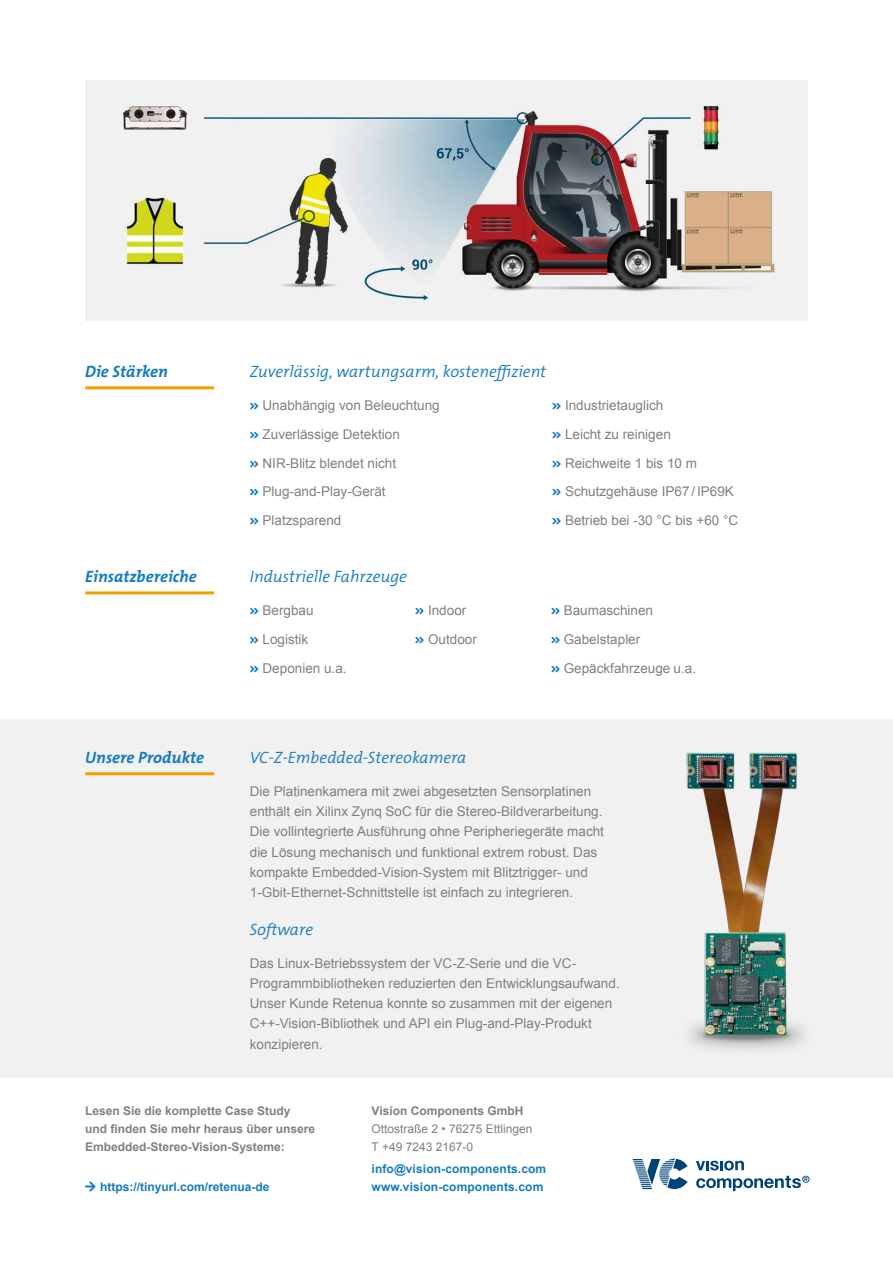
<style>
.page{position:relative;width:893px;height:1263px;background:#fff}
.page>*{position:absolute;margin:0;border:0;box-sizing:border-box;transform-origin:0 0}
.t1{font:italic 300 16.5px "The Mix B W4";color:#147bc0}
.t2{font:italic 700 16.5px "The Mix B W7";color:#147bc0}
.t3{font:13.5px/28.8px "Arial";color:#7f8081}
.t4{font:700 12px/18px "Arial";color:#7f8081}
.t5{font:700 12px/18px "Arial";letter-spacing:.01em;color:#147bc0}
.t6{font:12px/18px "Arial";color:#7f8081}
</style>
<div class="page">
<div style="left:0;top:719px;width:893px;height:358px;background:#f1f1f1"></div>
<hr style="left:85px;top:386px;width:129px;height:3px;background:#f59c00">
<hr style="left:85px;top:591px;width:129px;height:3px;background:#f59c00">
<hr style="left:85px;top:772px;width:129px;height:3px;background:#f59c00">
<img style="left:85px;top:81px;width:723px;height:239px">
<img style="left:686px;top:752px;width:119px;height:298px">
<svg style="left:696px;top:1161px;width:48px;height:9px"></svg>
<svg style="left:696px;top:1176px;width:113px;height:15px"></svg>
<svg style="left:632px;top:1159px;width:55px;height:30px"></svg>
<p class="t2" style="left:85px;top:361px;width:84px">Die Stärken</p>
<p class="t1" style="left:250px;top:361px;width:298px">Zuverlässig, wartungsarm, kosteneffizient</p>
<p class="t3" style="left:263px;top:391px;width:179px">Unabhängig von Beleuchtung<br>Zuverlässige Detektion<br>NIR-Blitz blendet nicht<br>Plug-and-Play-Gerät<br>Platzsparend</p>
<p class="t3" style="left:565px;top:391px;width:175px">Industrietauglich<br>Leicht zu reinigen<br>Reichweite 1 bis 10 m<br>Schutzgehäuse IP67 / IP69K<br>Betrieb bei -30 °C bis +60 °C</p>
<p class="t2" style="left:85px;top:566px;width:113px">Einsatzbereiche</p>
<p class="t1" style="left:250px;top:567px;width:159px">Industrielle Fahrzeuge</p>
<p class="t3" style="left:263px;top:596px;width:86px">Bergbau<br>Logistik<br>Deponien u.a.</p>
<p class="t3" style="left:428px;top:596px;width:50px">Indoor<br>Outdoor</p>
<p class="t3" style="left:564px;top:596px;width:134px">Baumaschinen<br>Gabelstapler<br>Gepäckfahrzeuge u.a.</p>
<p class="t2" style="left:85px;top:747px;width:120px">Unsere Produkte</p>
<p class="t1" style="left:250px;top:747px;width:218px">VC-Z-Embedded-Stereokamera</p>
<p class="t3" style="left:250px;top:781px;width:356px;line-height:20.2px">Die Platinenkamera mit zwei abgesetzten Sensorplatinen enthält ein Xilinx Zynq SoC für die Stereo-Bildverarbeitung.<br>Die vollintegrierte Ausführung ohne Peripheriegeräte macht die Lösung mechanisch und funktional extrem robust. Das kompakte Embedded-Vision-System mit Blitztrigger- und 1-Gbit-Ethernet-Schnittstelle ist einfach zu integrieren.</p>
<p class="t1" style="left:250px;top:919px;width:65px">Software</p>
<p class="t3" style="left:250px;top:953px;width:371px;line-height:20.2px">Das Linux-Betriebssystem der VC-Z-Serie und die VC-Programmbibliotheken reduzierten den Entwicklungsaufwand.<br>Unser Kunde Retenua konnte so zusammen mit der eigenen C++-Vision-Bibliothek und API ein Plug-and-Play-Produkt konzipieren.</p>
<p class="t4" style="left:85px;top:1102px;width:232px">Lesen Sie die komplette Case Study und finden Sie mehr heraus über unsere<br>Embedded-Stereo-Vision-Systeme:</p>
<p class="t5" style="left:85px;top:1178px;width:186px">□▼ https://tinyurl.com/retenua-de</p>
<p class="t4" style="left:372px;top:1102px;width:153px">Vision Components GmbH</p>
<p class="t6" style="left:372px;top:1120px;width:162px">Ottostraße 2 • 76275 Ettlingen<br>T +49 7243 2167-0</p>
<p class="t5" style="left:372px;top:1160px;width:176px">info@vision-components.com www.vision-components.com</p>
</div>
